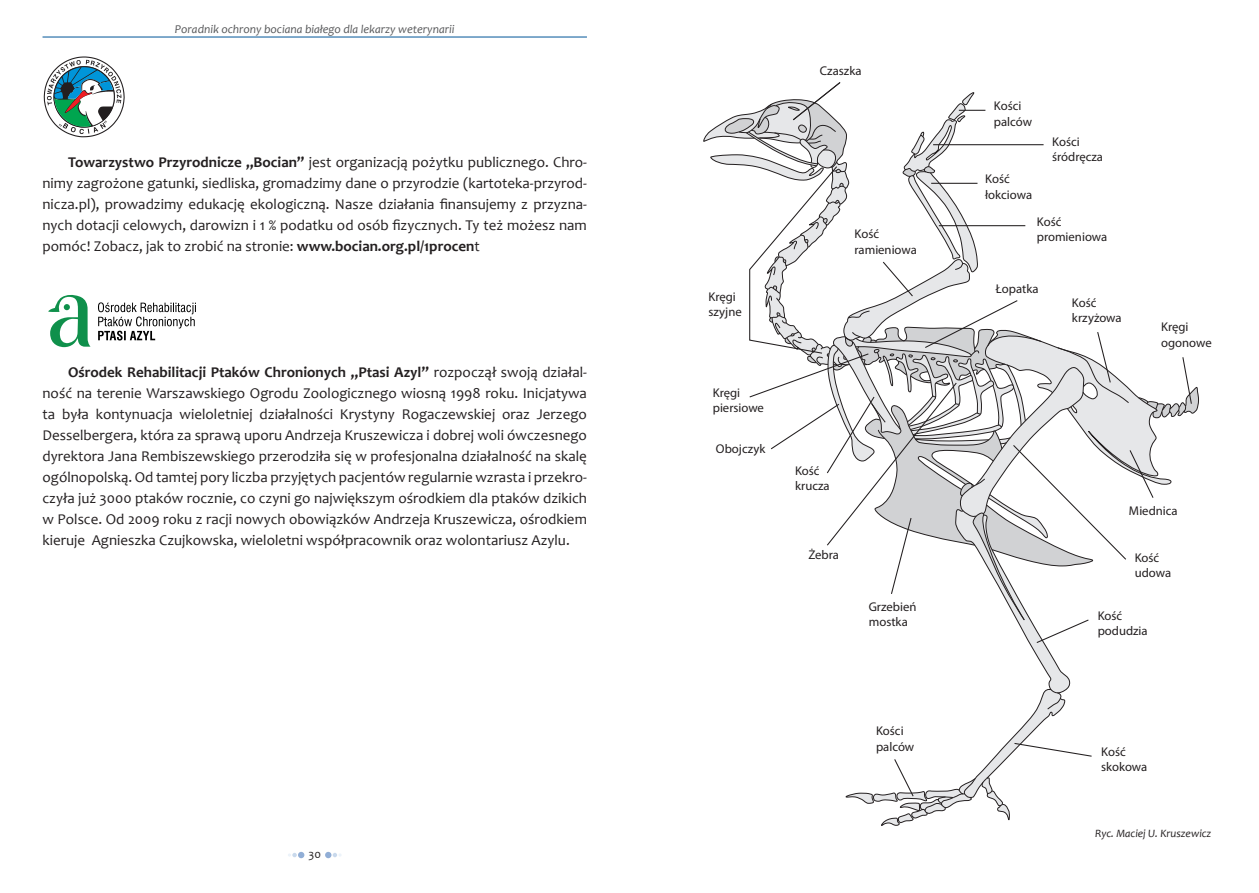
<style>
.page{position:relative;width:1259px;height:893px;background:#fff}
.page>*{position:absolute;margin:0;border:0;box-sizing:border-box;transform-origin:0 0}
.t1{font:15px/21px "Candara";color:#231f20;text-align:justify}
.t2{font:12.75px/15.3px "Myriad Pro";color:#231f20}
.t3{font:italic 12px "Candara";color:#57585a}
.t4{font:12px "Candara";color:#231f20}
.t5{font:italic 11.25px "Candara";color:#231f20}
.s1{font-weight:700}
</style>
<div class="page">
<hr style="left:43px;top:37px;width:544px;height:1px;background:#015598">
<svg style="left:288px;top:852px;width:16px;height:6px"></svg>
<svg style="left:325px;top:852px;width:16px;height:6px"></svg>
<svg style="left:703px;top:82px;width:496px;height:744px"></svg>
<svg style="left:43px;top:56px;width:82px;height:82px"></svg>
<svg style="left:48px;top:294px;width:42px;height:53px"></svg>
<svg style="left:98px;top:302px;width:98px;height:38px"></svg>
<p class="t3" style="left:175px;top:22px;width:281px">Poradnik ochrony bociana białego dla lekarzy weterynarii</p>
<p class="t1" style="left:43px;top:151px;width:546px;text-indent:26px"><span class="s1">Towarzystwo Przyrodnicze „Bocian”</span> jest organizacją pożytku publicznego. Chro&shy;nimy zagrożone gatunki, siedliska, gromadzimy dane o przyrodzie (kartoteka-przyrod&shy;nicza.pl), prowadzimy edukację ekologiczną. Nasze działania finansujemy z przyzna&shy;nych dotacji celowych, darowizn i 1 % podatku od osób fizycznych. Ty też możesz nam pomóc! Zobacz, jak to zrobić na stronie: <span class="s1">www.bocian.org.pl/1procen</span>t</p>
<p class="t1" style="left:43px;top:361px;width:546px;text-indent:26px"><span class="s1">Ośrodek Rehabilitacji Ptaków Chronionych „Ptasi Azyl”</span> rozpoczął swoją działal&shy;ność na terenie Warszawskiego Ogrodu Zoologicznego wiosną 1998 roku. Inicjatywa ta była kontynuacja wieloletniej działalności Krystyny Rogaczewskiej oraz Jerzego Desselbergera, która za sprawą uporu Andrzeja Kruszewicza i dobrej woli ówczesnego dyrektora Jana Rembiszewskiego przerodziła się w profesjonalna działalność na skalę ogólnopolską. Od tamtej pory liczba przyjętych pacjentów regularnie wzrasta i przekro&shy;czyła już 3000 ptaków rocznie, co czyni go największym ośrodkiem dla ptaków dzikich w Polsce. Od 2009 roku z racji nowych obowiązków Andrzeja Kruszewicza, ośrodkiem kieruje Agnieszka Czujkowska, wieloletni współpracownik oraz wolontariusz Azylu.</p>
<p class="t4" style="left:308px;top:847px;width:14px">30</p>
<p class="t2" style="left:820px;top:63px;width:43px">Czaszka</p>
<p class="t2" style="left:708px;top:288px;width:35px">Kręgi szyjne</p>
<p class="t2" style="left:713px;top:385px;width:53px">Kręgi piersiowe</p>
<p class="t2" style="left:716px;top:441px;width:51px">Obojczyk</p>
<p class="t2" style="left:854px;top:226px;width:64px">Kość ramieniowa</p>
<p class="t2" style="left:795px;top:463px;width:36px">Kość krucza</p>
<p class="t2" style="left:808px;top:547px;width:32px">Żebra</p>
<p class="t2" style="left:868px;top:599px;width:49px">Grzebień mostka</p>
<p class="t2" style="left:876px;top:723px;width:40px">Kości palców</p>
<p class="t2" style="left:994px;top:98px;width:40px">Kości palców</p>
<p class="t2" style="left:985px;top:171px;width:48px">Kość łokciowa</p>
<p class="t2" style="left:1052px;top:133px;width:52px">Kości śródręcza</p>
<p class="t2" style="left:1036px;top:214px;width:72px">Kość promieniowa</p>
<p class="t2" style="left:996px;top:281px;width:44px">Łopatka</p>
<p class="t2" style="left:1072px;top:295px;width:51px">Kość krzyżowa</p>
<p class="t2" style="left:1161px;top:319px;width:52px">Kręgi ogonowe</p>
<p class="t2" style="left:1129px;top:503px;width:50px">Miednica</p>
<p class="t2" style="left:1134px;top:549px;width:38px">Kość udowa</p>
<p class="t2" style="left:1097px;top:608px;width:52px">Kość podudzia</p>
<p class="t2" style="left:1101px;top:744px;width:48px">Kość skokowa</p>
<p class="t5" style="left:1095px;top:827px;width:118px">Ryc. Maciej U. Kruszewicz</p>
</div>
